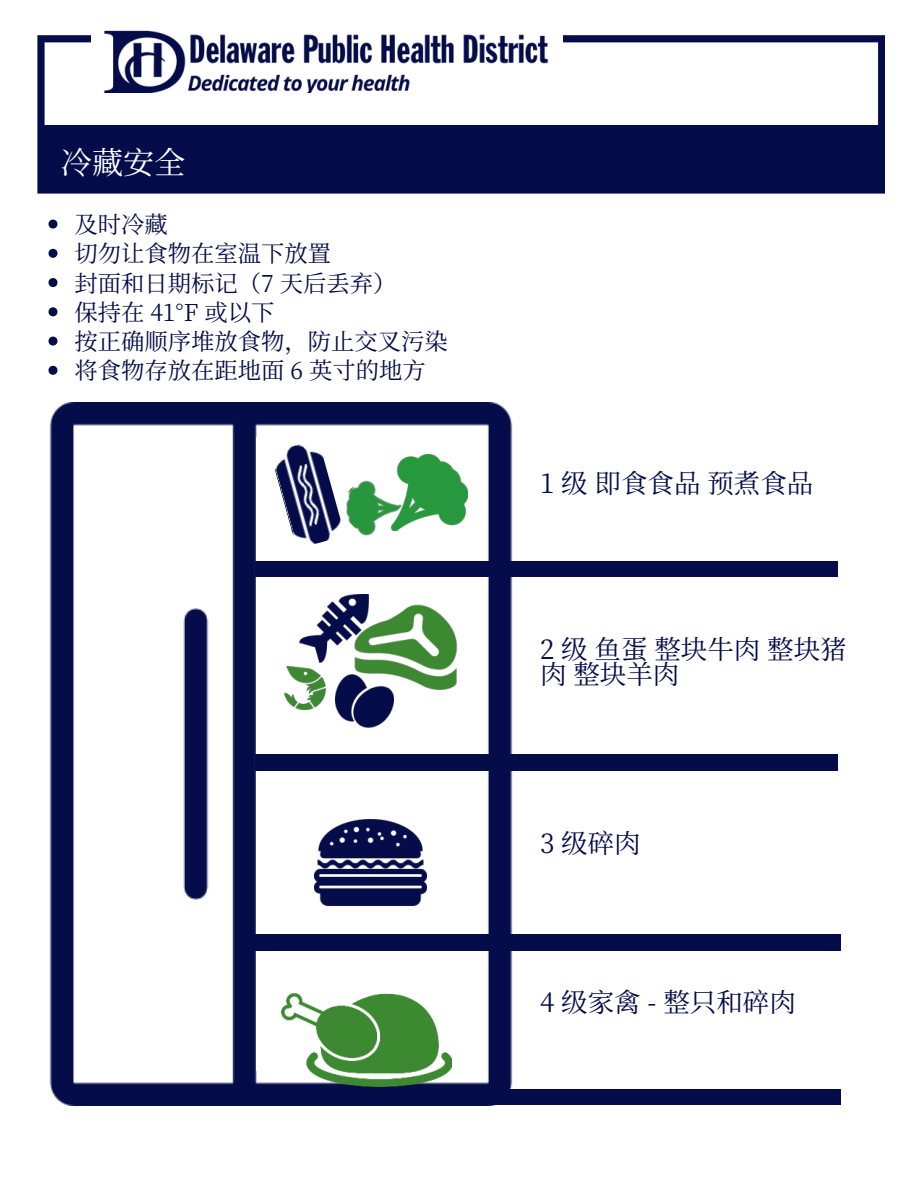
<style>
.page{position:relative;width:918px;height:1188px;background:#fff}
.page>*{position:absolute;margin:0;border:0;box-sizing:border-box;transform-origin:0 0}
.t1{font:31.2px "Source Han Serif SC";color:#fff}
.t2{font:26.55px/24.8px "Source Han Serif SC";color:#040c49}
.t3{font:23.4px/29.2px "Source Han Serif SC";color:#040c49}
</style>
<div class="page">
<svg style="left:37px;top:35px;width:848px;height:159px"></svg>
<div style="left:91px;top:7px;width:471px;height:113px;background:#fff"></div>
<div style="left:42px;top:125px;width:840px;height:63px;background:#040c49"></div>
<img style="left:104px;top:30px;width:445px;height:63px">
<img style="left:49px;top:402px;width:584px;height:703px">
<div style="left:256px;top:437px;width:228px;height:634px;background:#fff"></div>
<div style="left:81px;top:631px;width:98px;height:354px;background:#fff"></div>
<div style="left:255px;top:561px;width:583px;height:16px;background:#040c49"></div>
<div style="left:255px;top:755px;width:583px;height:15px;background:#040c49"></div>
<div style="left:253px;top:935px;width:587px;height:16px;background:#040c49"></div>
<div style="left:257px;top:1089px;width:583px;height:16px;background:#040c49"></div>
<img style="left:314px;top:819px;width:113px;height:87px">
<img style="left:300px;top:594px;width:54px;height:69px">
<img style="left:354px;top:594px;width:103px;height:96px">
<img style="left:284px;top:666px;width:42px;height:43px">
<img style="left:335px;top:672px;width:59px;height:56px">
<img style="left:281px;top:993px;width:170px;height:113px">
<img style="left:396px;top:455px;width:71px;height:73px">
<img style="left:349px;top:472px;width:53px;height:64px">
<img style="left:274px;top:444px;width:75px;height:100px">
<svg style="left:48px;top:220px;width:9px;height:9px"></svg>
<svg style="left:48px;top:249px;width:9px;height:9px"></svg>
<svg style="left:48px;top:278px;width:9px;height:9px"></svg>
<svg style="left:48px;top:307px;width:9px;height:9px"></svg>
<svg style="left:48px;top:337px;width:9px;height:9px"></svg>
<svg style="left:48px;top:366px;width:9px;height:9px"></svg>
<h1 class="t1" style="left:61px;top:147px;width:126px">冷藏安全</h1>
<p class="t3" style="left:74px;top:210px;width:375px">及时冷藏<br>切勿让⻝物在室温下放置<br>封⾯和⽇期标记（7 天后丢弃）<br>保持在 41°F 或以下<br>按正确顺序堆放⻝物，防⽌交叉污染将⻝物存放在距地⾯ 6 英⼨的地⽅</p>
<p class="t2" style="left:540px;top:471px;width:275px">1 级 即⻝⻝品 预煮⻝品</p>
<p class="t2" style="left:540px;top:637px;width:308px">2 级 ⻥蛋 整块⽜⾁ 整块猪⾁ 整块⽺⾁</p>
<p class="t2" style="left:540px;top:831px;width:102px">3 级碎⾁</p>
<p class="t2" style="left:540px;top:990px;width:257px">4 级家禽 - 整只和碎⾁</p>
</div>
